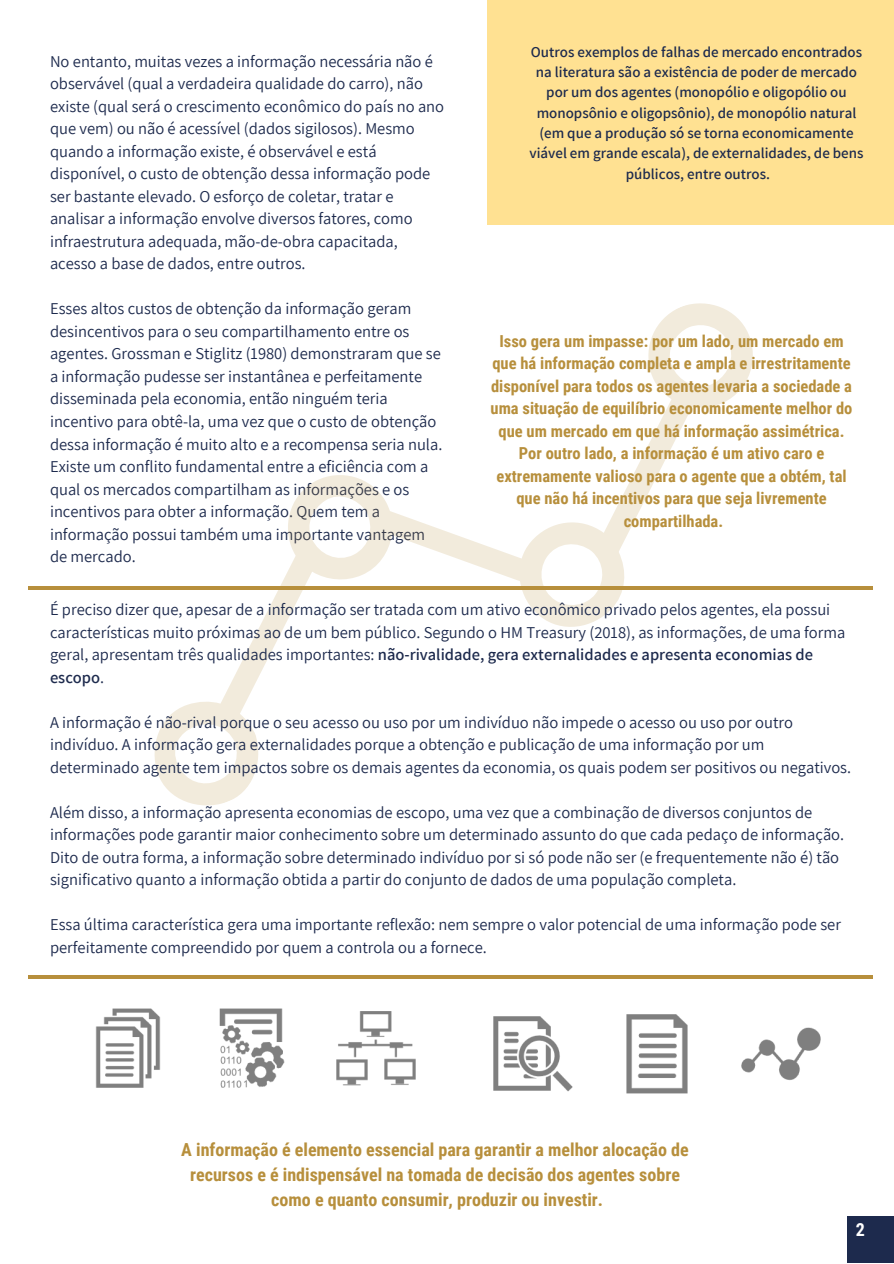
<style>
.page{position:relative;width:894px;height:1264px;background:#fff}
.page>*{position:absolute;margin:0;border:0;box-sizing:border-box;transform-origin:0 0}
.t1{font:700 18px/24.8px "Roboto Condensed";color:#b78f3c;text-align:center}
.t2{font:700 18px "Roboto Condensed";color:#fff}
.t3{font:16.5px/22.5px "Assistant";color:#1d2a4d}
.t4{font:700 16.5px/22.5px "Roboto Condensed";color:#b78f3c;text-align:center}
.t5{font:600 15px/20.2px "Assistant";color:#1d2a4d;text-align:center}
.s1{font-weight:600}
</style>
<div class="page">
<svg style="left:100px;top:589px;width:173px;height:217px"></svg>
<svg style="left:271px;top:303px;width:498px;height:345px"></svg>
<div style="left:487px;top:0;width:406px;height:224px;background:#ffe192"></div>
<img style="left:95px;top:1008px;width:321px;height:80px">
<img style="left:493px;top:1014px;width:328px;height:80px">
<hr style="left:28px;top:586px;width:844px;height:3px;background:#b78f3c">
<hr style="left:28px;top:975px;width:844px;height:3px;background:#b78f3c">
<div style="left:847px;top:1216px;width:46px;height:46px;background:#1d2a4d"></div>
<p class="t3" style="left:50px;top:49px;width:395px">No entanto, muitas vezes a informação necessária não é observável (qual a verdadeira qualidade do carro), não existe (qual será o crescimento econômico do país no ano que vem) ou não é acessível (dados sigilosos). Mesmo quando a informação existe, é observável e está disponível, o custo de obtenção dessa informação pode ser bastante elevado. O esforço de coletar, tratar e analisar a informação envolve diversos fatores, como infraestrutura adequada, mão-de-obra capacitada, acesso a base de dados, entre outros.</p>
<p class="t3" style="left:50px;top:297px;width:393px">Esses altos custos de obtenção da informação geram desincentivos para o seu compartilhamento entre os agentes. Grossman e Stiglitz (1980) demonstraram que se a informação pudesse ser instantânea e perfeitamente disseminada pela economia, então ninguém teria incentivo para obtê-la, uma vez que o custo de obtenção dessa informação é muito alto e a recompensa seria nula.<br>Existe um conflito fundamental entre a eficiência com a qual os mercados compartilham as informações e os incentivos para obter a informação. Quem tem a informação possui também uma importante vantagem de mercado.</p>
<p class="t5" style="left:529px;top:41px;width:335px">Outros exemplos de falhas de mercado encontrados na literatura são a existência de poder de mercado por um dos agentes (monopólio e oligopólio ou monopsônio e oligopsônio), de monopólio natural (em que a produção só se torna economicamente viável em grande escala), de externalidades, de bens públicos, entre outros.</p>
<p class="t4" style="left:490px;top:329px;width:363px">Isso gera um impasse: por um lado, um mercado em que há informação completa e ampla e irrestritamente disponível para todos os agentes levaria a sociedade a uma situação de equilíbrio economicamente melhor do que um mercado em que há informação assimétrica.<br>Por outro lado, a informação é um ativo caro e extremamente valioso para o agente que a obtém, tal que não há incentivos para que seja livremente compartilhada.</p>
<p class="t3" style="left:50px;top:597px;width:796px">É preciso dizer que, apesar de a informação ser tratada com um ativo econômico privado pelos agentes, ela possui características muito próximas ao de um bem público. Segundo o HM Treasury (2018), as informações, de uma forma geral, apresentam três qualidades importantes: <span class="s1">não-rivalidade, gera externalidades e apresenta economias de escopo</span>.</p>
<p class="t3" style="left:50px;top:710px;width:802px">A informação é não-rival porque o seu acesso ou uso por um indivíduo não impede o acesso ou uso por outro indivíduo. A informação gera externalidades porque a obtenção e publicação de uma informação por um determinado agente tem impactos sobre os demais agentes da economia, os quais podem ser positivos ou negativos.</p>
<p class="t3" style="left:50px;top:800px;width:795px">Além disso, a informação apresenta economias de escopo, uma vez que a combinação de diversos conjuntos de informações pode garantir maior conhecimento sobre um determinado assunto do que cada pedaço de informação.<br>Dito de outra forma, a informação sobre determinado indivíduo por si só pode não ser (e frequentemente não é) tão significativo quanto a informação obtida a partir do conjunto de dados de uma população completa.</p>
<p class="t3" style="left:50px;top:913px;width:792px">Essa última característica gera uma importante reflexão: nem sempre o valor potencial de uma informação pode ser perfeitamente compreendido por quem a controla ou a fornece.</p>
<p class="t1" style="left:181px;top:1137px;width:509px">A informação é elemento essencial para garantir a melhor alocação de recursos e é indispensável na tomada de decisão dos agentes sobre como e quanto consumir, produzir ou investir.</p>
<p class="t2" style="left:855px;top:1218px;width:11px">2</p>
</div>
